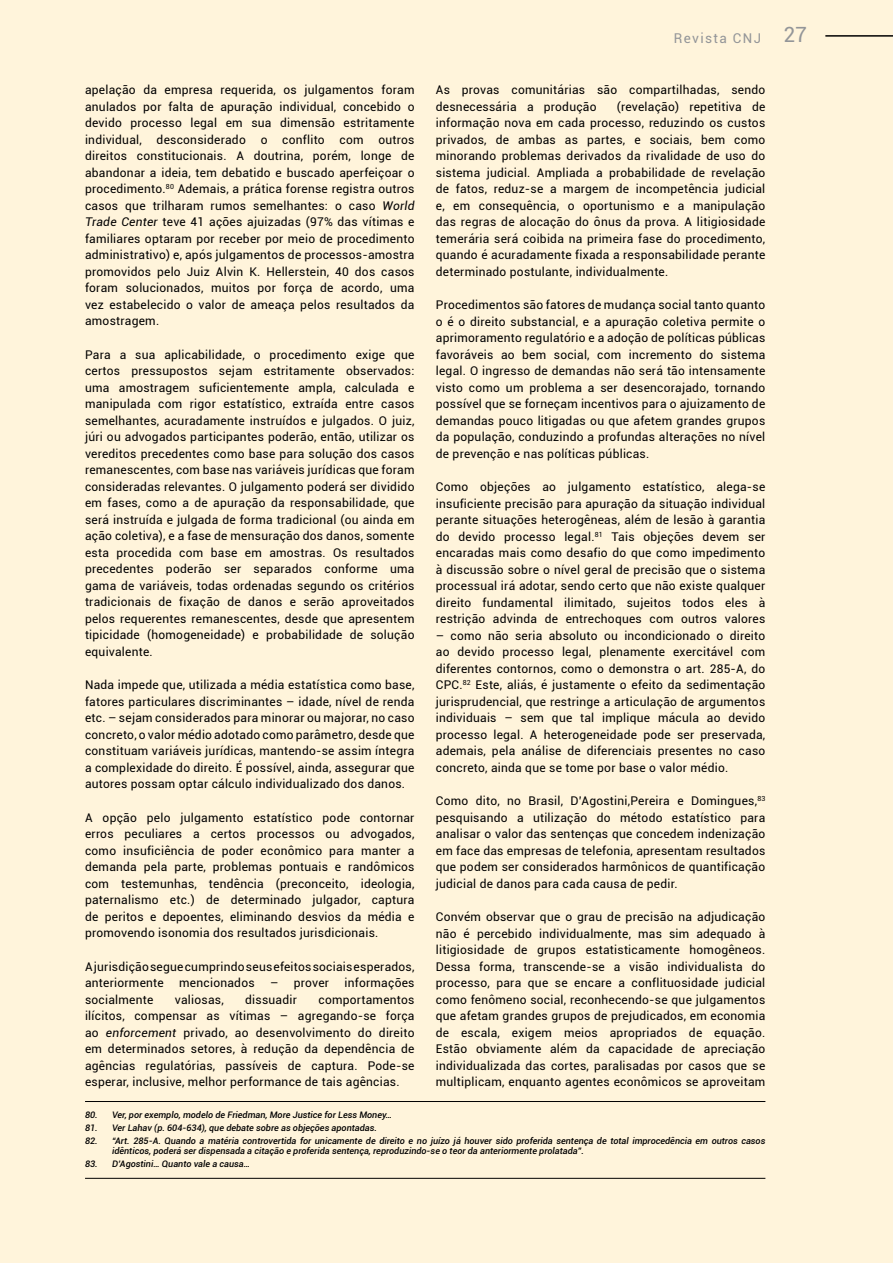
<style>
.page{position:relative;width:893px;height:1263px;background:#fff4db}
.page>*{position:absolute;margin:0;border:0;box-sizing:border-box;transform-origin:0 0}
.t1{font:13.5px "Roboto";letter-spacing:.1em;color:#939598}
.t2{font:12px/16.5px "Roboto";letter-spacing:.02em;color:#000;text-align:justify}
.t3{font:italic 500 9px/10.5px "Roboto";color:#000}
.s1{font-style:italic}
.s2{font-size:21px}
</style>
<div class="page">
<hr style="left:825px;top:35px;width:68px;height:2px;background:#000">
<hr style="left:85px;top:1101px;width:680px;height:1px;background:#000">
<hr style="left:85px;top:1178px;width:680px;height:1px;background:#000">
<p class="t2" style="left:85px;top:81px;width:331px">apelação da empresa requerida, os julgamentos foram anulados por falta de apuração individual, concebido o devido processo legal em sua dimensão estritamente individual, desconsiderado o conflito com outros direitos constitucionais. A doutrina, porém, longe de abandonar a ideia, tem debatido e buscado aperfeiçoar o procedimento.<sup>80</sup> Ademais, a prática forense registra outros casos que trilharam rumos semelhantes: o caso <span class="s1">World Trade Center</span> teve 41 ações ajuizadas (97% das vítimas e familiares optaram por receber por meio de procedimento administrativo) e, após julgamentos de processos-amostra promovidos pelo Juiz Alvin K. Hellerstein, 40 dos casos foram solucionados, muitos por força de acordo, uma vez estabelecido o valor de ameaça pelos resultados da amostragem.</p>
<p class="t2" style="left:85px;top:346px;width:331px">Para a sua aplicabilidade, o procedimento exige que certos pressupostos sejam estritamente observados: uma amostragem suficientemente ampla, calculada e manipulada com rigor estatístico, extraída entre casos semelhantes, acuradamente instruídos e julgados. O juiz, júri ou advogados participantes poderão, então, utilizar os vereditos precedentes como base para solução dos casos remanescentes, com base nas variáveis jurídicas que foram consideradas relevantes. O julgamento poderá ser dividido em fases, como a de apuração da responsabilidade, que será instruída e julgada de forma tradicional (ou ainda em ação coletiva), e a fase de mensuração dos danos, somente esta procedida com base em amostras. Os resultados precedentes poderão ser separados conforme uma gama de variáveis, todas ordenadas segundo os critérios tradicionais de fixação de danos e serão aproveitados pelos requerentes remanescentes, desde que apresentem tipicidade (homogeneidade) e probabilidade de solução equivalente.</p>
<p class="t2" style="left:85px;top:676px;width:331px">Nada impede que, utilizada a média estatística como base, fatores particulares discriminantes – idade, nível de renda etc. – sejam considerados para minorar ou majorar, no caso concreto, o valor médio adotado como parâmetro, desde que constituam variáveis jurídicas, mantendo-se assim íntegra a complexidade do direito. É possível, ainda, assegurar que autores possam optar cálculo individualizado dos danos.</p>
<p class="t2" style="left:85px;top:809px;width:331px">A opção pelo julgamento estatístico pode contornar erros peculiares a certos processos ou advogados, como insuficiência de poder econômico para manter a demanda pela parte, problemas pontuais e randômicos com testemunhas, tendência (preconceito, ideologia, paternalismo etc.) de determinado julgador, captura de peritos e depoentes, eliminando desvios da média e promovendo isonomia dos resultados jurisdicionais.</p>
<p class="t2" style="left:85px;top:958px;width:331px">A jurisdição segue cumprindo seus efeitos sociais esperados, anteriormente</p>
<p class="t2" style="left:179px;top:974px;width:77px">mencionados</p>
<p class="t2" style="left:270px;top:974px;width:61px">– prover</p>
<p class="t2" style="left:345px;top:974px;width:71px">informações</p>
<p class="t2" style="left:85px;top:991px;width:70px">socialmente</p>
<p class="t2" style="left:175px;top:991px;width:50px">valiosas,</p>
<p class="t2" style="left:245px;top:991px;width:53px">dissuadir</p>
<p class="t2" style="left:85px;top:991px;width:331px;text-indent:233px">comportamentos ilícitos, compensar as vítimas – agregando-se força ao <span class="s1">enforcement</span> privado, ao desenvolvimento do direito em determinados setores, à redução da dependência de agências regulatórias, passíveis de captura. Pode-se esperar, inclusive, melhor performance de tais agências.</p>
<p class="t1" style="left:674px;top:29px;width:135px">Revista CNJ <span class="s2">27</span></p>
<p class="t2" style="left:436px;top:81px;width:331px">As provas comunitárias são compartilhadas, sendo desnecessária a produção</p>
<p class="t2" style="left:436px;top:98px;width:331px;text-indent:181px">(revelação) repetitiva de informação nova em cada processo, reduzindo os custos privados, de ambas as partes, e sociais, bem como minorando problemas derivados da rivalidade de uso do sistema judicial. Ampliada a probabilidade de revelação de fatos, reduz-se a margem de incompetência judicial e, em consequência, o oportunismo e a manipulação das regras de alocação do ônus da prova. A litigiosidade temerária será coibida na primeira fase do procedimento, quando é acuradamente fixada a responsabilidade perante determinado postulante, individualmente.</p>
<p class="t2" style="left:436px;top:296px;width:331px">Procedimentos são fatores de mudança social tanto quanto o é o direito substancial, e a apuração coletiva permite o aprimoramento regulatório e a adoção de políticas públicas favoráveis ao bem social, com incremento do sistema legal. O ingresso de demandas não será tão intensamente visto como um problema a ser desencorajado, tornando possível que se forneçam incentivos para o ajuizamento de demandas pouco litigadas ou que afetem grandes grupos da população, conduzindo a profundas alterações no nível de prevenção e nas políticas públicas.</p>
<p class="t2" style="left:436px;top:478px;width:331px">Como objeções ao julgamento estatístico, alega-se insuficiente precisão para apuração da situação individual perante situações heterogêneas, além de lesão à garantia do devido processo legal.<sup>81</sup> Tais objeções devem ser encaradas mais como desafio do que como impedimento à discussão sobre o nível geral de precisão que o sistema processual irá adotar, sendo certo que não existe qualquer direito fundamental ilimitado, sujeitos todos eles à restrição advinda de entrechoques com outros valores</p>
<p class="t2" style="left:436px;top:627px;width:331px">– como não seria absoluto ou incondicionado o direito ao devido processo legal, plenamente exercitável com diferentes contornos, como o demonstra o art. 285-A, do CPC.<sup>82</sup> Este, aliás, é justamente o efeito da sedimentação jurisprudencial, que restringe a articulação de argumentos individuais – sem que tal implique mácula ao devido processo legal. A heterogeneidade pode ser preservada, ademais, pela análise de diferenciais presentes no caso concreto, ainda que se tome por base o valor médio.</p>
<p class="t2" style="left:436px;top:792px;width:331px">Como dito, no Brasil, D’Agostini,Pereira e Domingues,<sup>83 </sup>pesquisando a utilização do método estatístico para analisar o valor das sentenças que concedem indenização em face das empresas de telefonia, apresentam resultados que podem ser considerados harmônicos de quantificação judicial de danos para cada causa de pedir.</p>
<p class="t2" style="left:436px;top:908px;width:331px">Convém observar que o grau de precisão na adjudicação não é percebido individualmente, mas sim adequado à litigiosidade de grupos estatisticamente homogêneos.<br>Dessa forma, transcende-se a visão individualista do processo, para que se encare a conflituosidade judicial como fenômeno social, reconhecendo-se que julgamentos que afetam grandes grupos de prejudicados, em economia de escala, exigem meios apropriados de equação.<br>Estão obviamente além da capacidade de apreciação individualizada das cortes, paralisadas por casos que se multiplicam, enquanto agentes econômicos se aproveitam</p>
<p class="t3" style="left:85px;top:1109px;width:309px">80. Ver, por exemplo, modelo de Friedman, More Justice for Less Money…</p>
<p class="t3" style="left:85px;top:1122px;width:293px">81. Ver Lahav (p. 604-634), que debate sobre as objeções apontadas.</p>
<p class="t3" style="left:112px;top:1135px;width:655px;text-indent:-27px">82. “Art. 285-A. Quando a matéria controvertida for unicamente de direito e no juízo já houver sido proferida sentença de total improcedência em outros casos idênticos, poderá ser dispensada a citação e proferida sentença, reproduzindo-se o teor da anteriormente prolatada”.</p>
<p class="t3" style="left:85px;top:1158px;width:167px">83. D’Agostini… Quanto vale a causa…</p>
</div>
